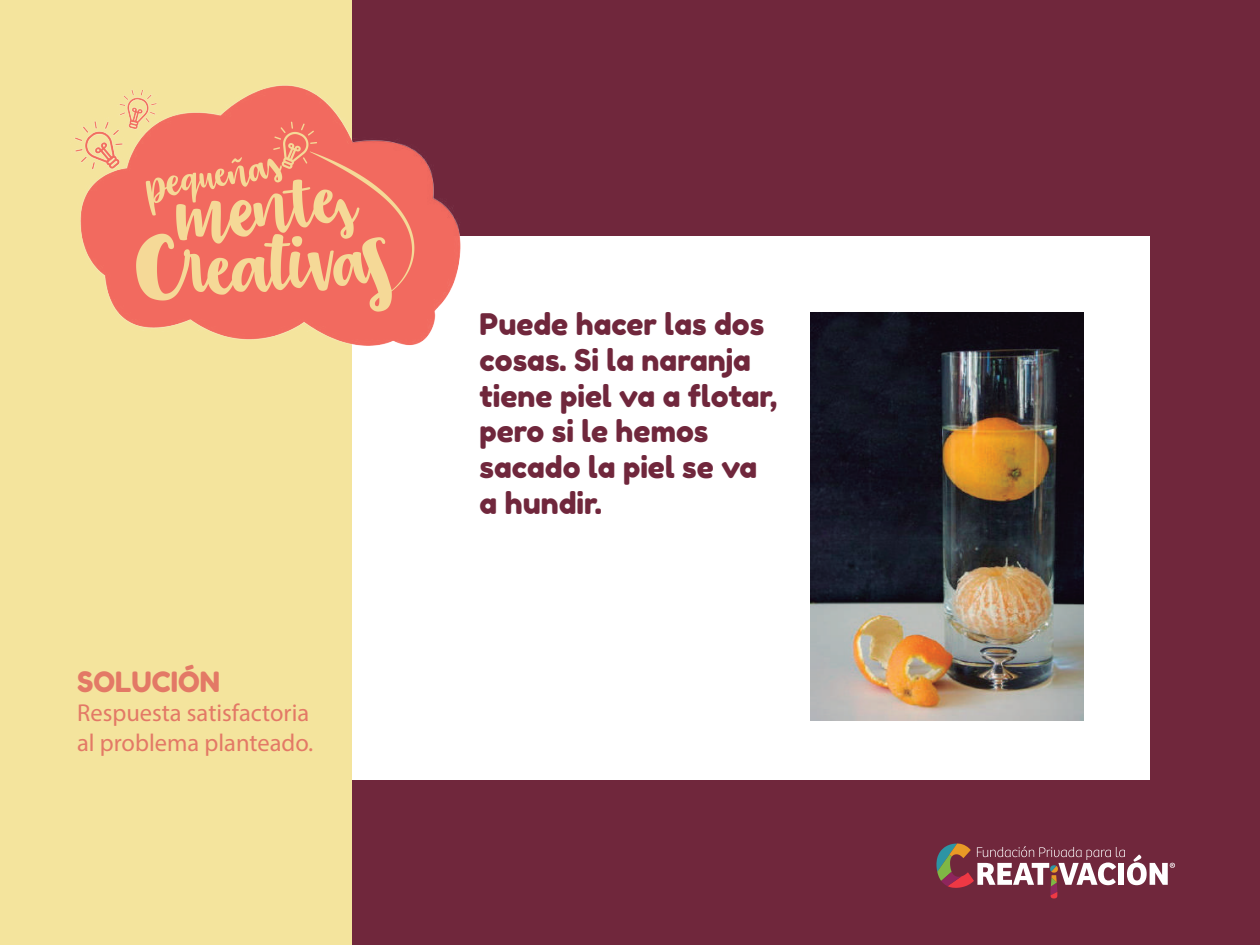
<style>
.page{position:relative;width:1260px;height:945px;background:#70273c}
.page>*{position:absolute;margin:0;border:0;box-sizing:border-box;transform-origin:0 0}
.t1{font:29.75px/35.7px "Fredoka One";color:#70273c}
.t2{font:28px "Fredoka One";color:#e37966}
.t3{font:24.5px/29.4px "Myriad Pro";color:#e37966}
</style>
<div class="page">
<div style="left:352px;top:236px;width:798px;height:544px;background:#fff"></div>
<div style="left:0;top:0;width:352px;height:945px;background:#f4e49d"></div>
<img style="left:811px;top:313px;width:272px;height:408px">
<svg style="left:936px;top:844px;width:239px;height:54px"></svg>
<img style="left:74px;top:85px;width:387px;height:261px">
<p class="t2" style="left:77px;top:665px;width:144px">SOLUCIÓN</p>
<p class="t3" style="left:77px;top:698px;width:238px">Respuesta satisfactoria al problema planteado.</p>
<p class="t1" style="left:480px;top:306px;width:299px">Puede hacer las dos cosas. Si la naranja tiene piel va a flotar, pero si le hemos sacado la piel se va a hundir.</p>
</div>
